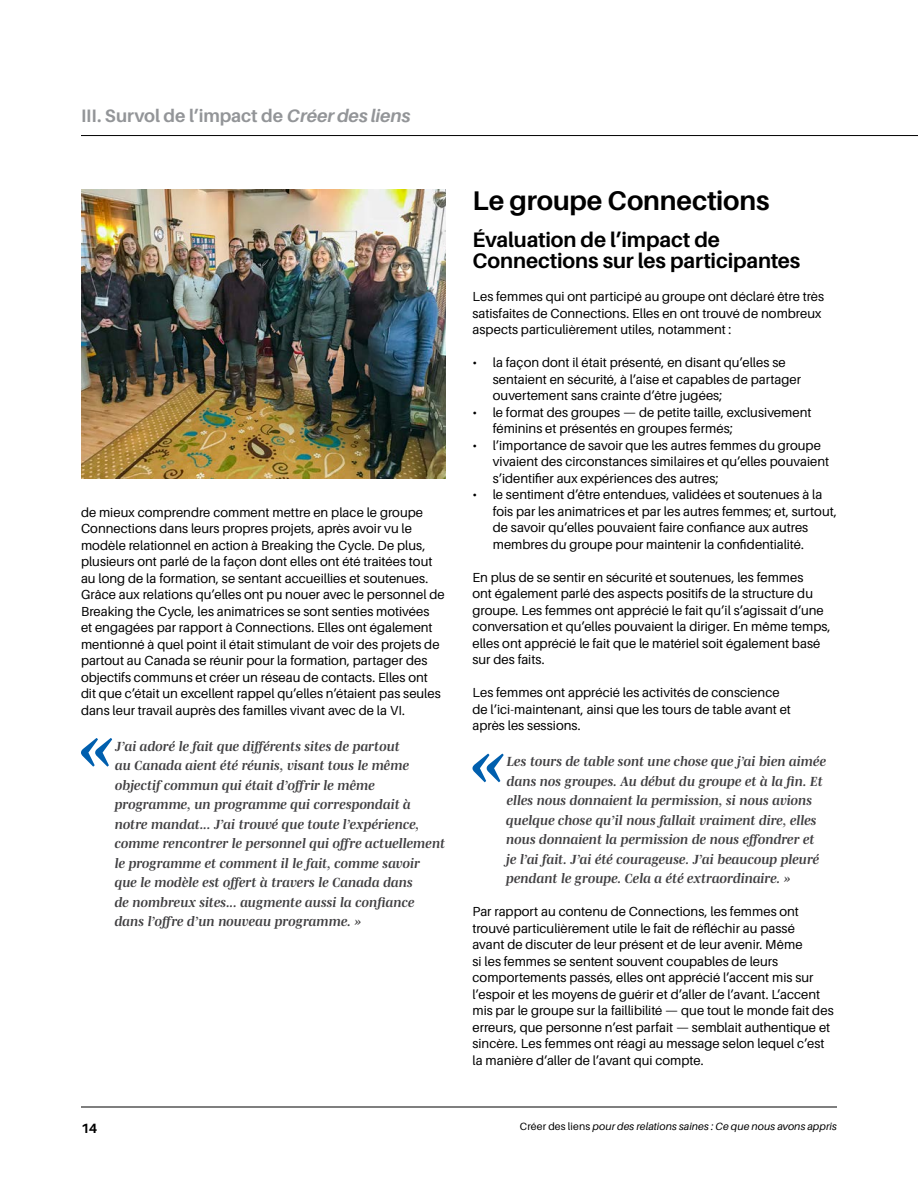
<style>
.page{position:relative;width:918px;height:1188px;background:#fff}
.page>*{position:absolute;margin:0;border:0;box-sizing:border-box;transform-origin:0 0}
.p2_quote_9_13{font:italic 700 71.25px "Mencken Std";color:#005fae}
.h4_Bold_18_18{font:700 27px "Aileron";letter-spacing:-.005em;color:#000}
.h5_Bold_14_14{font:700 21px/21px "Aileron";letter-spacing:-.005em;color:#000}
.t1{font:700 18px "Aileron";letter-spacing:-.005em;color:#939598}
.p2_quote_9_13-2{font:italic 700 13.5px/19.5px "Mencken Std";letter-spacing:-.005em;color:#414042}
.t2{font:700 13.5px "Aileron";color:#000}
.p1_Reg_8_75_11{font:13.2px/16.5px "Aileron";color:#000}
.li1_Reg_8_75_11{font:13.2px/16.5px "Aileron";color:#000}
.t3{font:italic 10.5px "Aileron";letter-spacing:.01em;color:#000}
.s1{font-style:italic}
.s2{font-style:normal}
</style>
<div class="page">
<hr style="left:81px;top:1107px;width:756px;height:1px;background:#000">
<hr style="left:81px;top:135px;width:837px;height:1px;background:#000">
<img style="left:81px;top:189px;width:365px;height:290px">
<h3 class="t1" style="left:81px;top:106px;width:331px">III. Survol de l’impact de <span class="s1">Créer des liens</span></h3>
<p class="p1_Reg_8_75_11" style="left:81px;top:504px;width:365px">de mieux comprendre comment mettre en place le groupe Connections dans leurs propres projets, après avoir vu le modèle relationnel en action à Breaking the Cycle. De plus, plusieurs ont parlé de la façon dont elles ont été traitées tout au long de la formation, se sentant accueillies et soutenues.<br>Grâce aux relations qu’elles ont pu nouer avec le personnel de Breaking the Cycle, les animatrices se sont senties motivées<br>et engagées par rapport à Connections. Elles ont également mentionné à quel point il était stimulant de voir des projets de partout au Canada se réunir pour la formation, partager des objectifs communs et créer un réseau de contacts. Elles ont dit que c’était un excellent rappel qu’elles n’étaient pas seules dans leur travail auprès des familles vivant avec de la VI.</p>
<p class="p2_quote_9_13" style="left:79px;top:707px;width:37px">«</p>
<p class="p2_quote_9_13-2" style="left:115px;top:736px;width:332px">J’ai adoré le fait que différents sites de partout<br>au Canada aient été réunis, visant tous le même objectif commun qui était d’offrir le même programme, un programme qui correspondait à notre mandat... J’ai trouvé que toute l’expérience, comme rencontrer le personnel qui offre actuellement le programme et comment il le fait, comme savoir que le modèle est offert à travers le Canada dans<br>de nombreux sites... augmente aussi la confiance dans l’offre d’un nouveau programme. »</p>
<p class="t2" style="left:81px;top:1120px;width:18px">14</p>
<h4 class="h4_Bold_18_18" style="left:472px;top:185px;width:299px">Le groupe Connections</h4>
<h5 class="h5_Bold_14_14" style="left:472px;top:230px;width:329px">Évaluation de l’impact de<br>Connections sur les participantes</h5>
<p class="p1_Reg_8_75_11" style="left:472px;top:289px;width:353px">Les femmes qui ont participé au groupe ont déclaré être très satisfaites de Connections. Elles en ont trouvé de nombreux aspects particulièrement utiles, notamment :</p>
<p class="li1_Reg_8_75_11" style="left:493px;top:355px;width:310px;text-indent:-20px">• la façon dont il était présenté, en disant qu’elles se sentaient en sécurité, à l’aise et capables de partager ouvertement sans crainte d’être jugées;</p>
<p class="li1_Reg_8_75_11" style="left:493px;top:404px;width:320px;text-indent:-20px">• le format des groupes — de petite taille, exclusivement féminins et présentés en groupes fermés;</p>
<p class="li1_Reg_8_75_11" style="left:493px;top:437px;width:338px;text-indent:-20px">• l’importance de savoir que les autres femmes du groupe vivaient des circonstances similaires et qu’elles pouvaient s’identifier aux expériences des autres;</p>
<p class="li1_Reg_8_75_11" style="left:493px;top:487px;width:346px;text-indent:-20px">• le sentiment d’être entendues, validées et soutenues à la fois par les animatrices et par les autres femmes; et, surtout, de savoir qu’elles pouvaient faire confiance aux autres membres du groupe pour maintenir la confidentialité.</p>
<p class="p1_Reg_8_75_11" style="left:472px;top:569px;width:360px">En plus de se sentir en sécurité et soutenues, les femmes<br>ont également parlé des aspects positifs de la structure du groupe. Les femmes ont apprécié le fait qu’il s’agissait d’une conversation et qu’elles pouvaient la diriger. En même temps, elles ont apprécié le fait que le matériel soit également basé sur des faits.</p>
<p class="p1_Reg_8_75_11" style="left:472px;top:685px;width:320px">Les femmes ont apprécié les activités de conscience de l’ici-maintenant, ainsi que les tours de table avant et après les sessions.</p>
<p class="p2_quote_9_13" style="left:471px;top:722px;width:37px">«</p>
<p class="p2_quote_9_13-2" style="left:506px;top:752px;width:321px">Les tours de table sont une chose que j’ai bien aimée dans nos groupes. Au début du groupe et à la fi n. Et elles nous donnaient la permission, si nous avions quelque chose qu’il nous fallait vraiment dire, elles nous donnaient la permission de nous effondrer et je l’ai fait. J’ai été courageuse. J’ai beaucoup pleuré pendant le groupe. Cela a été extraordinaire. »</p>
<p class="p1_Reg_8_75_11" style="left:472px;top:904px;width:363px">Par rapport au contenu de Connections, les femmes ont trouvé particulièrement utile le fait de réfléchir au passé<br>avant de discuter de leur présent et de leur avenir. Même<br>si les femmes se sentent souvent coupables de leurs comportements passés, elles ont apprécié l’accent mis sur l’espoir et les moyens de guérir et d’aller de l’avant. L’accent mis par le groupe sur la faillibilité — que tout le monde fait des erreurs, que personne n’est parfait — semblait authentique et sincère. Les femmes ont réagi au message selon lequel c’est la manière d’aller de l’avant qui compte.</p>
<p class="t3" style="left:520px;top:1121px;width:319px"><span class="s2">Créer des liens</span> pour des relations saines : Ce que nous avons appris</p>
</div>
